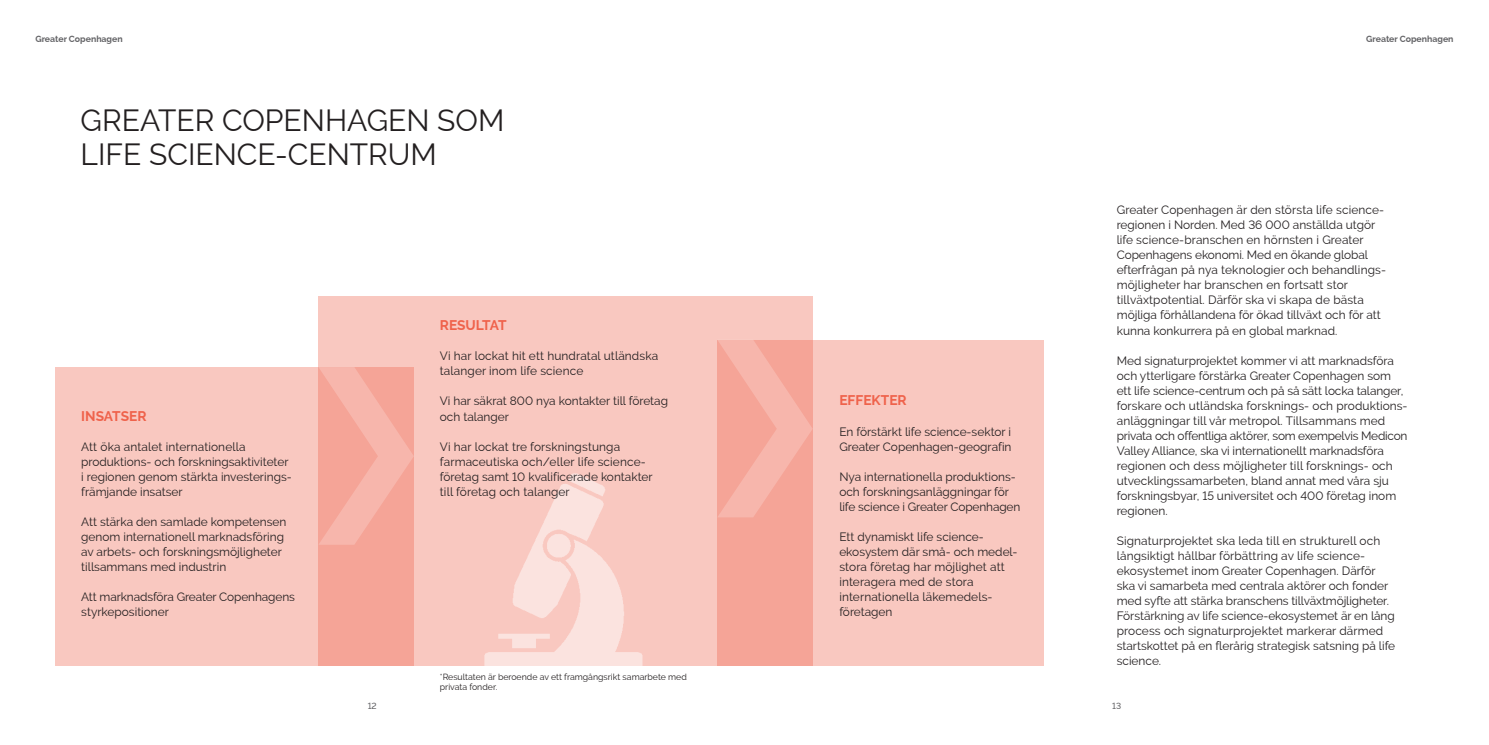
<style>
.page{position:relative;width:1489px;height:745px;background:#fff}
.page>*{position:absolute;margin:0;border:0;box-sizing:border-box;transform-origin:0 0}
.t1{font:30px/33.8px "Raleway";color:#231f20}
.t2{font:700 13.75px "Raleway";color:#ef624b}
.t3{font:11.88px/15px "Raleway";color:#231f20}
.t4{font:8.75px/10px "Raleway";color:#231f20}
.t5{font:700 8.75px "Raleway";color:#636366}
.t6{font:500 8.75px "Raleway";color:#636366}
</style>
<div class="page">
<div style="left:717px;top:340px;width:327px;height:324px;background:#f9c8c0"></div>
<svg style="left:318px;top:296px;width:494px;height:368px;fill:#f9c8c0"></svg>
<svg style="left:56px;top:367px;width:358px;height:297px;fill:#f9c8c0"></svg>
<svg style="left:318px;top:367px;width:96px;height:177px"></svg>
<svg style="left:717px;top:339px;width:95px;height:178px"></svg>
<img style="left:457px;top:420px;width:209px;height:246px">
<p class="t5" style="left:35px;top:34px;width:89px">Greater Copenhagen</p>
<p class="t5" style="left:1366px;top:34px;width:89px">Greater Copenhagen</p>
<h1 class="t1" style="left:81px;top:104px;width:425px">GREATER COPENHAGEN SOM<br>LIFE SCIENCE-CENTRUM</h1>
<p class="t2" style="left:81px;top:407px;width:67px">INSATSER</p>
<p class="t3" style="left:81px;top:438px;width:212px">Att öka antalet internationella produktions- och forskningsaktiviteter i regionen genom stärkta investerings&shy;främjande insatser</p>
<p class="t3" style="left:81px;top:513px;width:207px">Att stärka den samlade kompetensen genom internationell marknadsföring av arbets- och forskningsmöjligheter tillsammans med industrin</p>
<p class="t3" style="left:81px;top:588px;width:215px">Att marknadsföra Greater Copenhagens styrkepositioner</p>
<p class="t2" style="left:440px;top:317px;width:68px">RESULTAT</p>
<p class="t3" style="left:440px;top:348px;width:220px">Vi har lockat hit ett hundratal utländska talanger inom life science</p>
<p class="t3" style="left:440px;top:393px;width:230px">Vi har säkrat 800 nya kontakter till företag och talanger</p>
<p class="t3" style="left:440px;top:438px;width:214px">Vi har lockat tre forskningstunga farmaceutiska och/eller life science&shy;företag samt 10 kvalificerade kontakter till företag och talanger</p>
<p class="t4" style="left:440px;top:671px;width:248px">*Resultaten är beroende av ett framgångsrikt samarbete med privata fonder.</p>
<p class="t2" style="left:839px;top:392px;width:69px">EFFEKTER</p>
<p class="t3" style="left:839px;top:423px;width:174px">En förstärkt life science-sektor i<br>Greater Copenhagen-geografin</p>
<p class="t3" style="left:839px;top:468px;width:182px">Nya internationella produktions&shy;och forskningsanläggningar för life science i Greater Copenhagen</p>
<p class="t3" style="left:839px;top:528px;width:180px">Ett dynamiskt life science&shy;ekosystem där små- och medel&shy;stora företag har möjlighet att interagera med de stora internationella läkemedels&shy;företagen</p>
<p class="t3" style="left:1116px;top:203px;width:269px">Greater Copenhagen är den största life science&shy;regionen i Norden. Med 36 000 anställda utgör life science-branschen en hörnsten i Greater Copenhagens ekonomi. Med en ökande global efterfrågan på nya teknologier och behandlings&shy;möjligheter har branschen en fortsatt stor tillväxtpotential. Därför ska vi skapa de bästa möjliga förhållandena för ökad tillväxt och för att kunna konkurrera på en global marknad.</p>
<p class="t3" style="left:1116px;top:352px;width:292px">Med signaturprojektet kommer vi att marknadsföra och ytterligare förstärka Greater Copenhagen som ett life science-centrum och på så sätt locka talanger, forskare och utländska forsknings- och produktions&shy;anläggningar till vår metropol. Tillsammans med privata och offentliga aktörer, som exempelvis Medicon Valley Alliance, ska vi internationellt marknadsföra regionen och dess möjligheter till forsknings- och utvecklingssamarbeten, bland annat med våra sju forskningsbyar, 15 universitet och 400 företag inom regionen.</p>
<p class="t3" style="left:1116px;top:532px;width:280px">Signaturprojektet ska leda till en strukturell och långsiktigt hållbar förbättring av life science&shy;ekosystemet inom Greater Copenhagen. Därför ska vi samarbeta med centrala aktörer och fonder med syfte att stärka branschens tillväxtmöjligheter.<br>Förstärkning av life science-ekosystemet är en lång process och signaturprojektet markerar därmed startskottet på en flerårig strategisk satsning på life science.</p>
<p class="t6" style="left:368px;top:701px;width:11px">12</p>
<p class="t6" style="left:1112px;top:701px;width:10px">13</p>
</div>
